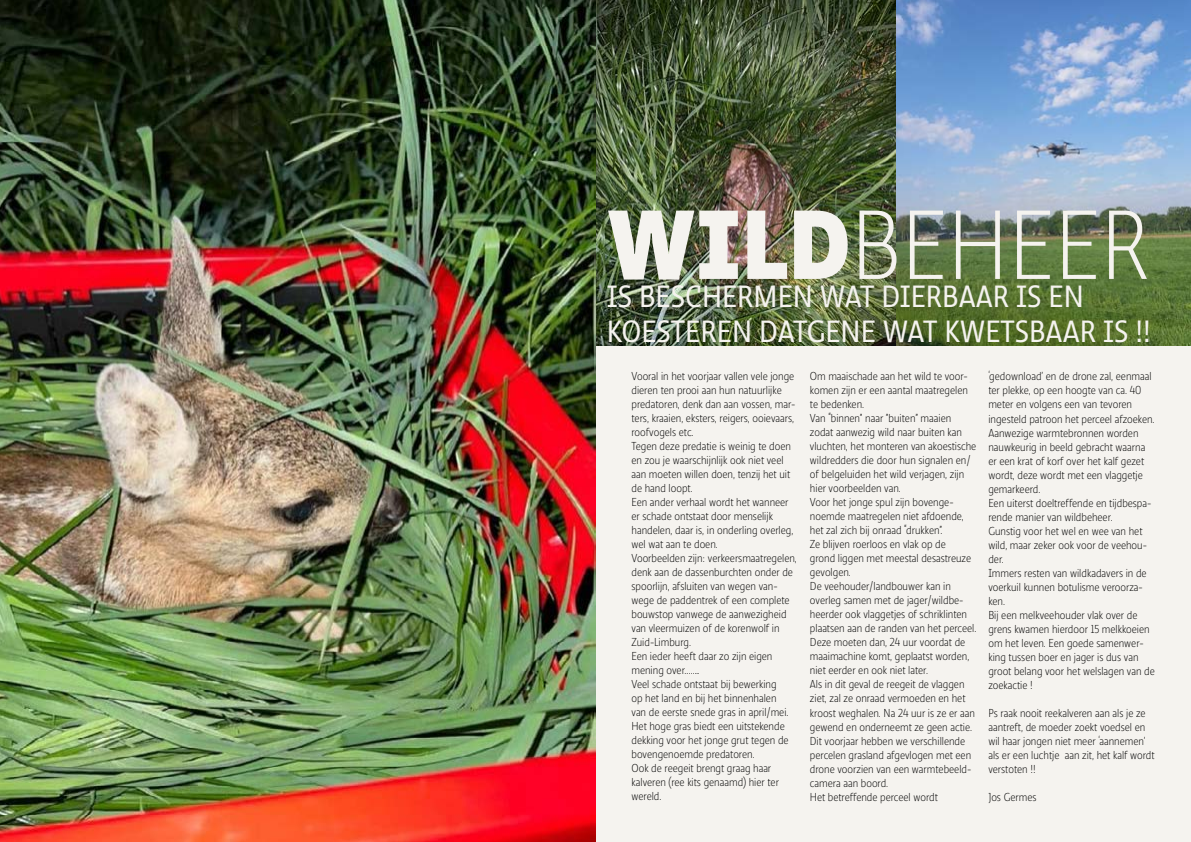
<style>
.page{position:relative;width:1191px;height:842px;background:#fff}
.page>*{position:absolute;margin:0;border:0;box-sizing:border-box;transform-origin:0 0}
.t1{font:300 102px "Ratio Display";color:#f5f3ef}
.t2{font:32px/34.8px "Ratio Display";color:#f5f3ef}
.t3{font:300 12px/14px "Ratio Display";color:#000}
.s1{font-weight:800}
</style>
<div class="page">
<img style="left:595px;top:0;width:596px;height:347px">
<div style="left:595px;top:347px;width:596px;height:495px;background:#f5f3ef"></div>
<img style="left:0;top:0;width:595px;height:842px">
<h1 class="t1" style="left:607px;top:191px;width:544px"><span class="s1">WILD</span>BEHEER</h1>
<h2 class="t2" style="left:607px;top:279px;width:545px">IS BESCHERMEN WAT DIERBAAR IS EN<br>KOESTEREN DATGENE WAT KWETSBAAR IS !!</h2>
<p class="t3" style="left:631px;top:370px;width:167px">Vooral in het voorjaar vallen vele jonge dieren ten prooi aan hun natuurlijke predatoren, denk dan aan vossen, mar&shy;ters, kraaien, eksters, reigers, ooievaars, roofvogels etc.<br>Tegen deze predatie is weinig te doen en zou je waarschijnlijk ook niet veel aan moeten willen doen, tenzij het uit de hand loopt.<br>Een ander verhaal wordt het wanneer er schade ontstaat door menselijk handelen, daar is, in onderling overleg, wel wat aan te doen.<br>Voorbeelden zijn: verkeersmaatregelen, denk aan de dassenburchten onder de spoorlijn, afsluiten van wegen van&shy;wege de paddentrek of een complete bouwstop vanwege de aanwezigheid van vleermuizen of de korenwolf in<br>Zuid-Limburg.<br>Een ieder heeft daar zo zijn eigen mening over.....…<br>Veel schade ontstaat bij bewerking<br>op het land en bij het binnenhalen<br>van de eerste snede gras in april/mei.<br>Het hoge gras biedt een uitstekende dekking voor het jonge grut tegen de bovengenoemde predatoren.<br>Ook de reegeit brengt graag haar kalveren (ree kits genaamd) hier ter wereld.</p>
<p class="t3" style="left:810px;top:370px;width:168px">Om maaischade aan het wild te voor&shy;komen zijn er een aantal maatregelen te bedenken.<br>Van “binnen” naar ”buiten” maaien zodat aanwezig wild naar buiten kan vluchten, het monteren van akoestische wildredders die door hun signalen en/ of belgeluiden het wild verjagen, zijn hier voorbeelden van.<br>Voor het jonge spul zijn bovenge&shy;noemde maatregelen niet afdoende, het zal zich bij onraad “drukken”.<br>Ze blijven roerloos en vlak op de<br>grond liggen met meestal desastreuze gevolgen.<br>De veehouder/landbouwer kan in overleg samen met de jager/wildbe&shy;heerder ook vlaggetjes of schriklinten plaatsen aan de randen van het perceel.<br>Deze moeten dan, 24 uur voordat de maaimachine komt, geplaatst worden, niet eerder en ook niet later.<br>Als in dit geval de reegeit de vlaggen ziet, zal ze onraad vermoeden en het kroost weghalen. Na 24 uur is ze er aan gewend en onderneemt ze geen actie.<br>Dit voorjaar hebben we verschillende percelen grasland afgevlogen met een drone voorzien van een warmtebeeld&shy;camera aan boord.<br>Het betreffende perceel wordt</p>
<p class="t3" style="left:988px;top:370px;width:168px">‘gedownload’ en de drone zal, eenmaal ter plekke, op een hoogte van ca. 40 meter en volgens een van tevoren ingesteld patroon het perceel afzoeken.<br>Aanwezige warmtebronnen worden nauwkeurig in beeld gebracht waarna er een krat of korf over het kalf gezet wordt, deze wordt met een vlaggetje gemarkeerd.<br>Een uiterst doeltreffende en tijdbespa&shy;rende manier van wildbeheer.<br>Gunstig voor het wel en wee van het wild, maar zeker ook voor de veehou&shy;der.<br>Immers resten van wildkadavers in de voerkuil kunnen botulisme veroorza&shy;ken.<br>Bij een melkveehouder vlak over de grens kwamen hierdoor 15 melkkoeien om het leven. Een goede samenwer&shy;king tussen boer en jager is dus van groot belang voor het welslagen van de zoekactie !</p>
<p class="t3" style="left:988px;top:706px;width:168px">Ps raak nooit reekalveren aan als je ze aantreft, de moeder zoekt voedsel en wil haar jongen niet meer ‘aannemen’ als er een luchtje aan zit, het kalf wordt verstoten !!</p>
<p class="t3" style="left:988px;top:790px;width:50px">Jos Germes</p>
</div>
